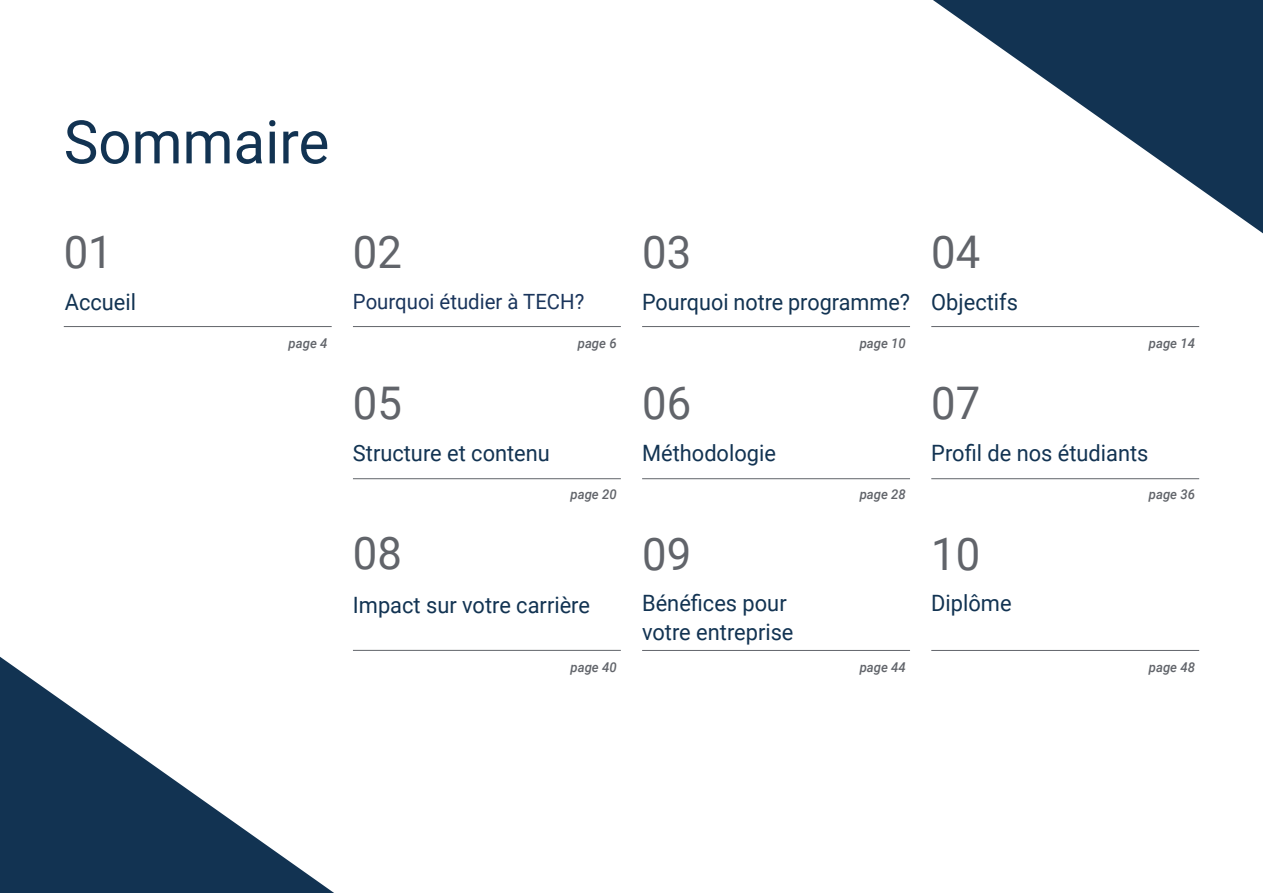
<style>
.page{position:relative;width:1263px;height:893px;background:#fff}
.page>*{position:absolute;margin:0;border:0;box-sizing:border-box;transform-origin:0 0}
.t1{font:60px "Roboto";color:#123352}
.t2{font:45px "Roboto";color:#61646a}
.t3{font:22.5px/28.5px "Roboto";color:#123352}
.t4{font:22.5px "Roboto";color:#123352;scale:.96 1}
.t5{font:21px "Roboto";color:#1a355c}
.t6{font:italic 500 13.5px "Roboto";color:#61646a}
</style>
<div class="page">
<hr style="left:64px;top:326px;width:268px;height:1px;background:#61646a">
<hr style="left:353px;top:478px;width:268px;height:1px;background:#61646a">
<hr style="left:353px;top:326px;width:268px;height:1px;background:#61646a">
<hr style="left:642px;top:478px;width:268px;height:1px;background:#61646a">
<hr style="left:353px;top:650px;width:268px;height:1px;background:#61646a">
<hr style="left:642px;top:650px;width:268px;height:1px;background:#61646a">
<hr style="left:931px;top:650px;width:268px;height:1px;background:#61646a">
<hr style="left:642px;top:326px;width:268px;height:1px;background:#61646a">
<hr style="left:931px;top:478px;width:268px;height:1px;background:#61646a">
<hr style="left:931px;top:326px;width:268px;height:1px;background:#61646a">
<svg style="left:0;top:657px;width:334px;height:236px"></svg>
<svg style="left:933px;top:0;width:330px;height:233px"></svg>
<h1 class="t1" style="left:64px;top:100px;width:267px">Sommaire</h1>
<h2 class="t2" style="left:64px;top:220px;width:51px">01</h2>
<h2 class="t2" style="left:353px;top:220px;width:51px">02</h2>
<h2 class="t2" style="left:642px;top:220px;width:51px">03</h2>
<h2 class="t2" style="left:931px;top:220px;width:51px">04</h2>
<p class="t3" style="left:65px;top:287px;width:73px">Accueil</p>
<p class="t3" style="left:931px;top:287px;width:88px">Objectifs</p>
<p class="t5" style="left:353px;top:286px;width:233px">Pourquoi étudier à TECH?</p>
<p class="t4" style="left:642px;top:286px;width:280px">Pourquoi notre programme?</p>
<p class="t6" style="left:289px;top:333px;width:40px">page 4</p>
<h2 class="t2" style="left:353px;top:371px;width:51px">05</h2>
<p class="t6" style="left:578px;top:333px;width:40px">page 6</p>
<h2 class="t2" style="left:642px;top:371px;width:51px">06</h2>
<p class="t6" style="left:860px;top:333px;width:48px">page 10</p>
<h2 class="t2" style="left:931px;top:371px;width:51px">07</h2>
<p class="t6" style="left:1149px;top:333px;width:48px">page 14</p>
<p class="t3" style="left:353px;top:438px;width:198px">Structure et contenu</p>
<p class="t6" style="left:570px;top:484px;width:48px">page 20</p>
<p class="t3" style="left:642px;top:438px;width:135px">Méthodologie</p>
<p class="t3" style="left:931px;top:438px;width:219px">Profil de nos étudiants</p>
<p class="t6" style="left:860px;top:484px;width:48px">page 28</p>
<p class="t6" style="left:1149px;top:485px;width:48px">page 36</p>
<h2 class="t2" style="left:353px;top:522px;width:51px">08</h2>
<h2 class="t2" style="left:642px;top:522px;width:51px">09</h2>
<h2 class="t2" style="left:931px;top:522px;width:51px">10</h2>
<p class="t3" style="left:353px;top:590px;width:239px">Impact sur votre carrière</p>
<p class="t3" style="left:642px;top:588px;width:153px">Bénéfices pour votre entreprise</p>
<p class="t3" style="left:931px;top:588px;width:82px">Diplôme</p>
<p class="t6" style="left:570px;top:657px;width:48px">page 40</p>
<p class="t6" style="left:860px;top:657px;width:48px">page 44</p>
<p class="t6" style="left:1149px;top:657px;width:48px">page 48</p>
</div>
